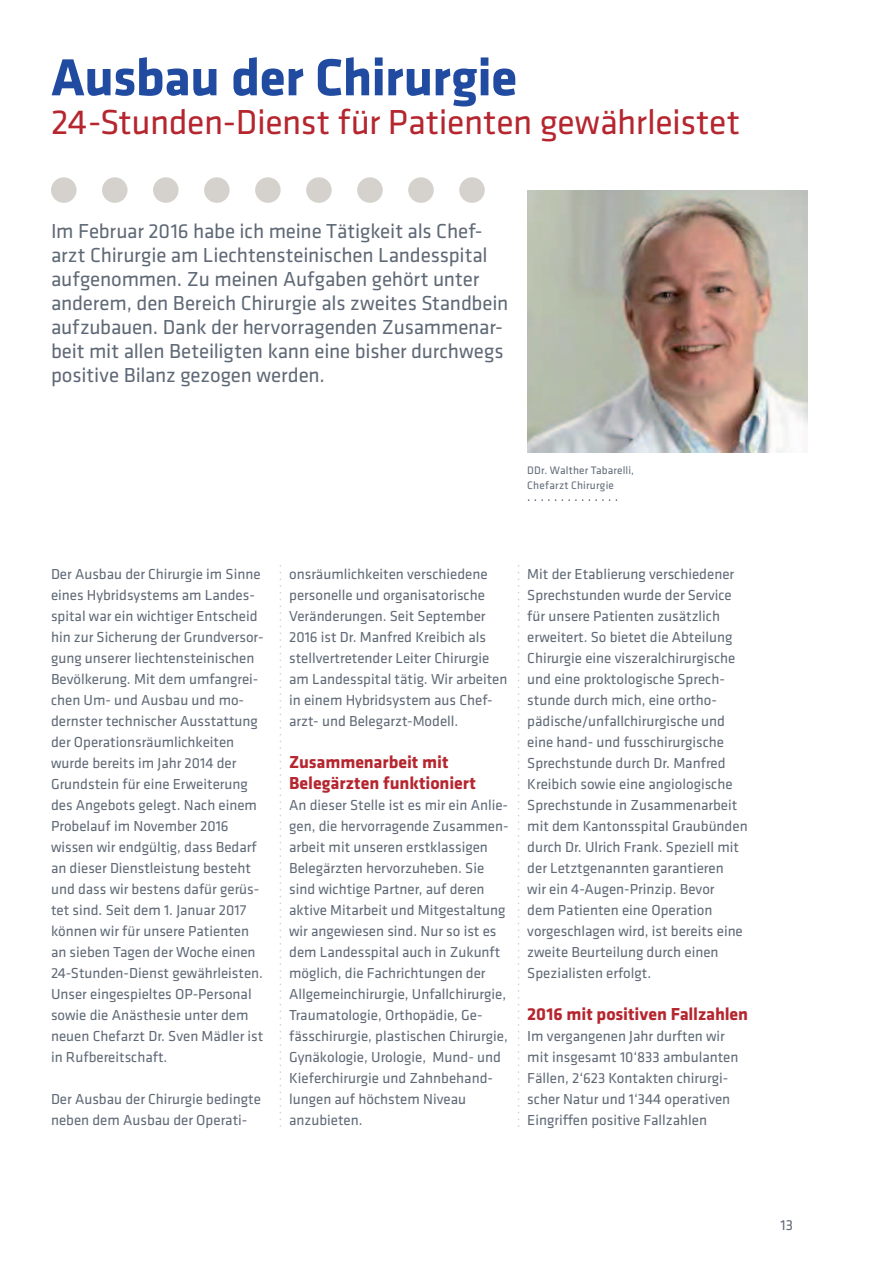
<style>
.page{position:relative;width:893px;height:1263px;background:#fff}
.page>*{position:absolute;margin:0;border:0;box-sizing:border-box;transform-origin:0 0}
.t1{font:700 54px "Klavika";letter-spacing:-.015em;color:#214ba0}
.t2{font:36px "Klavika";letter-spacing:-.01em;color:#b5262f}
.t3{font:21px/24px "Klavika";letter-spacing:-.01em;color:#5f6976}
.t4{font:700 18px/21px "Klavika";letter-spacing:-.005em;color:#b5262f}
.t5{font:15px/21px "Klavika";color:#5f6976}
.t6{font:11.25px/15px "Klavika";letter-spacing:.015em;color:#5f6976}
</style>
<div class="page">
<svg style="left:589px;top:499px;width:21px;height:2px"></svg>
<svg style="left:562px;top:499px;width:21px;height:2px"></svg>
<svg style="left:535px;top:499px;width:21px;height:2px"></svg>
<img style="left:527px;top:190px;width:281px;height:262px">
<div style="left:51px;top:177px;width:26px;height:26px;background:#d5d2cd;border-radius:50%"></div>
<div style="left:102px;top:177px;width:26px;height:26px;background:#d5d2cd;border-radius:50%"></div>
<div style="left:153px;top:177px;width:26px;height:26px;background:#d5d2cd;border-radius:50%"></div>
<div style="left:204px;top:177px;width:26px;height:26px;background:#d5d2cd;border-radius:50%"></div>
<div style="left:255px;top:177px;width:26px;height:26px;background:#d5d2cd;border-radius:50%"></div>
<div style="left:306px;top:177px;width:26px;height:26px;background:#d5d2cd;border-radius:50%"></div>
<div style="left:357px;top:177px;width:26px;height:26px;background:#d5d2cd;border-radius:50%"></div>
<div style="left:408px;top:177px;width:26px;height:26px;background:#d5d2cd;border-radius:50%"></div>
<div style="left:459px;top:177px;width:26px;height:26px;background:#d5d2cd;border-radius:50%"></div>
<h1 class="t1" style="left:51px;top:57px;width:468px">Ausbau der Chirurgie</h1>
<h2 class="t2" style="left:51px;top:109px;width:691px">24-Stunden-Dienst für Patienten gewährleistet</h2>
<p class="t3" style="left:51px;top:221px;width:459px">Im Februar 2016 habe ich meine Tätigkeit als Chef&shy;arzt Chirurgie am Liechtensteinischen Landesspital aufgenommen. Zu meinen Aufgaben gehört unter anderem, den Bereich Chirurgie als zweites Standbein aufzubauen. Dank der hervorragenden Zusammenar&shy;beit mit allen Beteiligten kann eine bisher durchwegs positive Bilanz gezogen werden.</p>
<p class="t6" style="left:527px;top:464px;width:108px">DDr. Walther Tabarelli,<br>Chefarzt Chirurgie</p>
<p class="t5" style="left:51px;top:565px;width:214px">Der Ausbau der Chirurgie im Sinne eines Hybridsystems am Landes&shy;spital war ein wichtiger Entscheid hin zur Sicherung der Grundversor&shy;gung unserer liechtensteinischen<br>Bevölkerung. Mit dem umfangrei&shy;chen Um- und Ausbau und mo&shy;dernster technischer Ausstattung der Operationsräumlichkeiten wurde bereits im Jahr 2014 der<br>Grundstein für eine Erweiterung des Angebots gelegt. Nach einem<br>Probelauf im November 2016 wissen wir endgültig, dass Bedarf an dieser Dienstleistung besteht und dass wir bestens dafür gerüs&shy;tet sind. Seit dem 1. Januar 2017 können wir für unsere Patienten an sieben Tagen der Woche einen<br>24-Stunden-Dienst gewährleisten.<br>Unser eingespieltes OP-Personal sowie die Anästhesie unter dem neuen Chefarzt Dr. Sven Mädler ist in Rufbereitschaft.</p>
<p class="t5" style="left:51px;top:1090px;width:211px">Der Ausbau der Chirurgie bedingte neben dem Ausbau der Operati-</p>
<p class="t5" style="left:289px;top:565px;width:220px">onsräumlichkeiten verschiedene personelle und organisatorische Veränderungen. Seit September 2016 ist Dr. Manfred Kreibich als stellvertretender Leiter Chirurgie am Landesspital tätig. Wir arbeiten in einem Hybridsystem aus Chef&shy;arzt- und Belegarzt-Modell.</p>
<p class="t4" style="left:289px;top:753px;width:188px">Zusammenarbeit mit<br>Belegärzten funktioniert</p>
<p class="t5" style="left:289px;top:796px;width:221px">An dieser Stelle ist es mir ein Anlie&shy;gen, die hervorragende Zusammen&shy;arbeit mit unseren erstklassigen Belegärzten hervorzuheben. Sie sind wichtige Partner, auf deren aktive Mitarbeit und Mitgestaltung wir angewiesen sind. Nur so ist es dem Landesspital auch in Zukunft möglich, die Fachrichtungen der Allgemeinchirurgie, Unfallchirurgie, Traumatologie, Orthopädie, Ge&shy;fässchirurgie, plastischen Chirurgie, Gynäkologie, Urologie, Mund- und Kieferchirurgie und Zahnbehand&shy;lungen auf höchstem Niveau anzubieten.</p>
<p class="t5" style="left:527px;top:565px;width:222px">Mit der Etablierung verschiedener Sprechstunden wurde der Service für unsere Patienten zusätzlich erweitert. So bietet die Abteilung Chirurgie eine viszeralchirurgische und eine proktologische Sprech&shy;stunde durch mich, eine ortho&shy;pädische/unfallchirurgische und eine hand- und fusschirurgische Sprechstunde durch Dr. Manfred Kreibich sowie eine angiologische Sprechstunde in Zusammenarbeit mit dem Kantonsspital Graubünden durch Dr. Ulrich Frank. Speziell mit der Letztgenannten garantieren<br>wir ein 4-Augen-Prinzip. Bevor<br>dem Patienten eine Operation vorgeschlagen wird, ist bereits eine zweite Beurteilung durch einen Spezialisten erfolgt.</p>
<p class="t4" style="left:527px;top:1005px;width:222px">2016 mit positiven Fallzahlen</p>
<p class="t5" style="left:527px;top:1027px;width:213px">Im vergangenen Jahr durften wir mit insgesamt 10‘833 ambulanten Fällen, 2‘623 Kontakten chirurgi&shy;scher Natur und 1‘344 operativen Eingriffen positive Fallzahlen</p>
<p class="t5" style="left:780px;top:1216px;width:14px">13</p>
</div>
